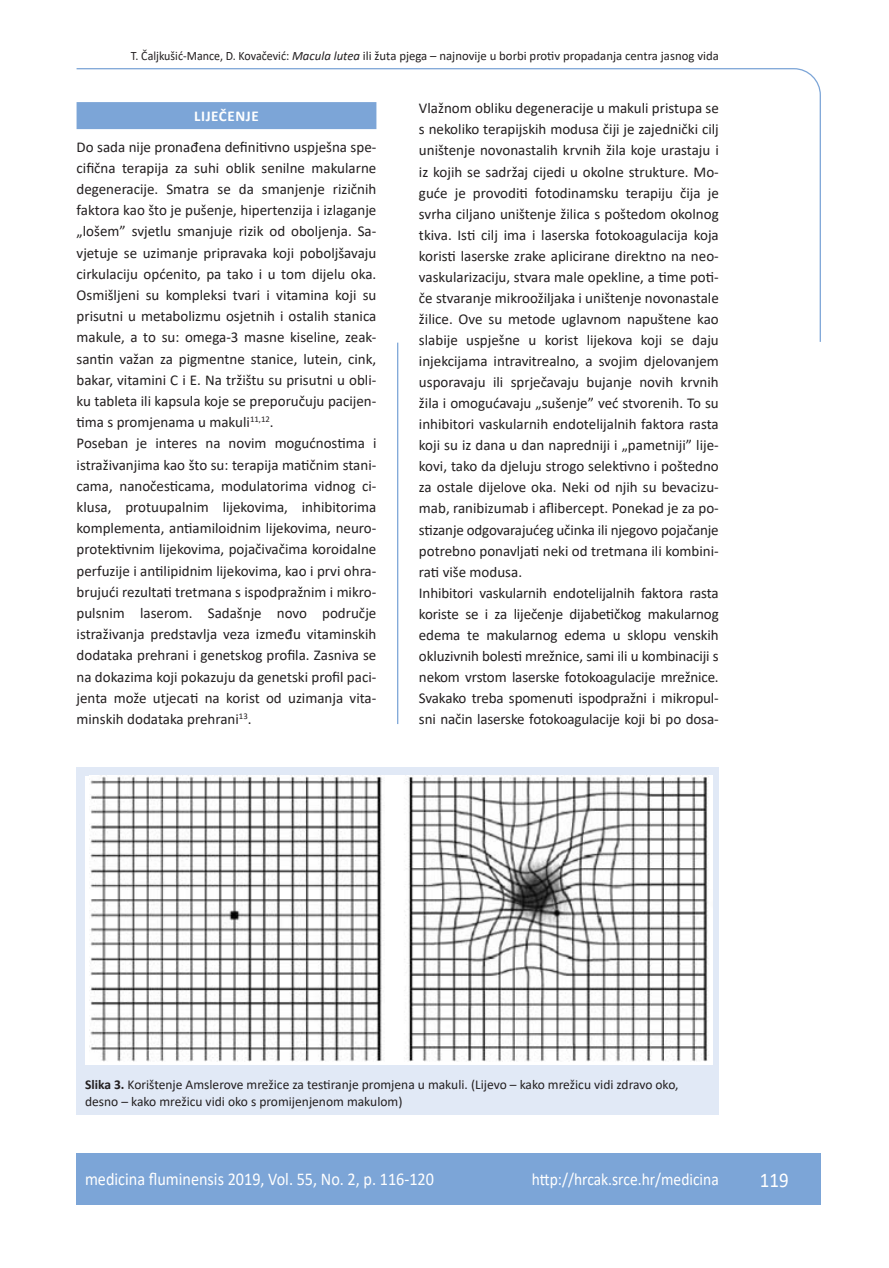
<style>
.page{position:relative;width:889px;height:1268px;background:#fff}
.page>*{position:absolute;margin:0;border:0;box-sizing:border-box;transform-origin:0 0}
.t1{font:21px "Calibri";color:#fff;scale:.9 1}
.t2{font:18px "Calibri";color:#fff;scale:.9 1}
.t3{font:17.25px "Calibri";color:#fff;scale:.9 1}
.osnovni_tekst{font:15px/21px "Calibri";color:#231f20;text-align:justify}
.naslov_ruler{font:700 15px "Calibri";letter-spacing:.04em;color:#fff}
.potpis_slika{font:13.5px/16.5px "Calibri";color:#231f20}
.glava{font:12.75px "Calibri";color:#231f20;scale:.94 1}
.s1{font-style:italic}
.s2{font-weight:700}
</style>
<div class="page">
<svg style="left:76px;top:68px;width:745px;height:275px"></svg>
<hr style="left:397px;top:342px;width:1px;height:382px;background:#7ca5d7">
<div style="left:77px;top:1152px;width:744px;height:51px;background:#7ca5d7"></div>
<div style="left:77px;top:102px;width:299px;height:27px;background:#7ca5d7"></div>
<div style="left:77px;top:767px;width:642px;height:347px;background:#e1e9f6"></div>
<img style="left:90px;top:775px;width:622px;height:287px">
<p class="glava" style="left:131px;top:46px;width:627px">T. Čaljkušić-Mance, D. Kovačević: <span class="s1">Macula lutea</span> ili žuta pjega – najnovije u borbi protiv propadanja centra jasnog vida</p>
<p class="naslov_ruler" style="left:194px;top:105px;width:66px">LIJEČENJE</p>
<p class="osnovni_tekst" style="left:77px;top:136px;width:301px">Do sada nije pronađena definitivno uspješna spe&shy;cifična terapija za suhi oblik senilne makularne degeneracije. Smatra se da smanjenje rizičnih faktora kao što je pušenje, hipertenzija i izlaganje „lošem” svjetlu smanjuje rizik od oboljenja. Sa&shy;vjetuje se uzimanje pripravaka koji poboljšavaju cirkulaciju općenito, pa tako i u tom dijelu oka.<br>Osmišljeni su kompleksi tvari i vitamina koji su prisutni u metabolizmu osjetnih i ostalih stanica makule, a to su: omega-3 masne kiseline, zeak&shy;santin važan za pigmentne stanice, lutein, cink, bakar, vitamini C i E. Na tržištu su prisutni u obli&shy;ku tableta ili kapsula koje se preporučuju pacijen&shy;tima s promjenama u makuli<sup>11,12</sup>.</p>
<p class="osnovni_tekst" style="left:77px;top:432px;width:301px">Poseban je interes na novim mogućnostima i istraživanjima kao što su: terapija matičnim stani&shy;cama, nanočesticama, modulatorima vidnog ci&shy;klusa, protuupalnim lijekovima, inhibitorima komplementa, antiamiloidnim lijekovima, neuro&shy;protektivnim lijekovima, pojačivačima koroidalne perfuzije i antilipidnim lijekovima, kao i prvi ohra&shy;brujući rezultati tretmana s ispodpražnim i mikro&shy;pulsnim laserom. Sadašnje novo područje istraživanja predstavlja veza između vitaminskih dodataka prehrani i genetskog profila. Zasniva se na dokazima koji pokazuju da genetski profil paci&shy;jenta može utjecati na korist od uzimanja vita&shy;minskih dodataka prehrani<sup>13</sup>.</p>
<p class="osnovni_tekst" style="left:419px;top:97px;width:301px">Vlažnom obliku degeneracije u makuli pristupa se s nekoliko terapijskih modusa čiji je zajednički cilj uništenje novonastalih krvnih žila koje urastaju i iz kojih se sadržaj cijedi u okolne strukture. Mo&shy;guće je provoditi fotodinamsku terapiju čija je svrha ciljano uništenje žilica s poštedom okolnog tkiva. Isti cilj ima i laserska fotokoagulacija koja koristi laserske zrake aplicirane direktno na neo&shy;vaskularizaciju, stvara male opekline, a time poti&shy;če stvaranje mikroožiljaka i uništenje novonastale žilice. Ove su metode uglavnom napuštene kao slabije uspješne u korist lijekova koji se daju injekcijama intravitrealno, a svojim djelovanjem usporavaju ili sprječavaju bujanje novih krvnih žila i omogućavaju „sušenje” već stvorenih. To su inhibitori vaskularnih endotelijalnih faktora rasta koji su iz dana u dan napredniji i „pametniji” lije&shy;kovi, tako da djeluju strogo selektivno i poštedno za ostale dijelove oka. Neki od njih su bevacizu&shy;mab, ranibizumab i aflibercept. Ponekad je za po&shy;stizanje odgovarajućeg učinka ili njegovo pojačanje potrebno ponavljati neki od tretmana ili kombini&shy;rati više modusa.</p>
<p class="osnovni_tekst" style="left:419px;top:581px;width:301px">Inhibitori vaskularnih endotelijalnih faktora rasta koriste se i za liječenje dijabetičkog makularnog edema te makularnog edema u sklopu venskih okluzivnih bolesti mrežnice, sami ili u kombinaciji s nekom vrstom laserske fotokoagulacije mrežnice.<br>Svakako treba spomenuti ispodpražni i mikropul&shy;sni način laserske fotokoagulacije koji bi po dosa-</p>
<p class="potpis_slika" style="left:85px;top:1075px;width:595px"><span class="s2">Slika 3.</span> Korištenje Amslerove mrežice za testiranje promjena u makuli. (Lijevo – kako mrežicu vidi zdravo oko, desno – kako mrežicu vidi oko s promijenjenom makulom)</p>
<p class="t2" style="left:85px;top:1166px;width:389px">medicina fluminensis 2019, Vol. 55, No. 2, p. 116-120</p>
<p class="t3" style="left:532px;top:1167px;width:209px">http://hrcak.srce.hr/medicina</p>
<p class="t1" style="left:760px;top:1164px;width:33px">119</p>
</div>
